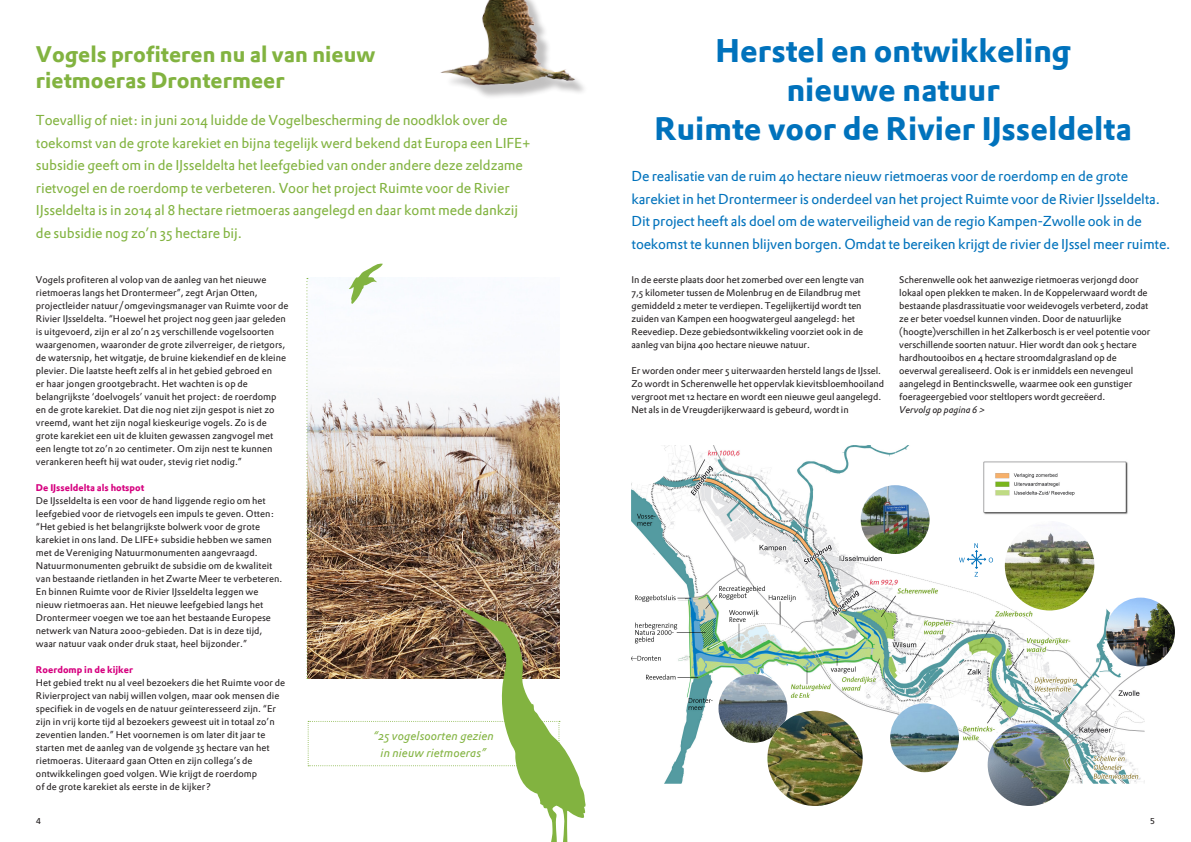
<style>
.page{position:relative;width:1191px;height:842px;background:#fff}
.page>*{position:absolute;margin:0;border:0;box-sizing:border-box;transform-origin:0 0}
.kop_18pt{font:700 32px "DTL Prokyon ST";color:#0072bc}
.kop_18pt-2{font:700 22px "DTL Prokyon ST";color:#82b340}
.plat_9pt{font:14px/22.4px "DTL Prokyon ST";letter-spacing:-.01em;color:#82b340}
.plat_9pt-2{font:14px/22.4px "DTL Prokyon ST";letter-spacing:-.015em;color:#0072bc}
.plat_9pt-3{font:italic 12px "DTL Prokyon ST";color:#82b340}
.plat_9pt-4{font:9.5px/13px "DTL Prokyon ST";color:#231f20}
.plat_9pt-5{font:700 9.5px "DTL Prokyon ST";color:#d6017f}
.plat_9pt-6{font:italic 9.5px "DTL Prokyon ST";letter-spacing:-.01em;color:#231f20}
.t1{font:8.5px "Frutiger LT Std";color:#231f20}
</style>
<div class="page">
<img style="left:440px;top:0;width:144px;height:97px">
<img style="left:631px;top:445px;width:513px;height:339px">
<img style="left:1004px;top:521px;width:90px;height:89px;border-radius:45px">
<img style="left:860px;top:485px;width:69px;height:69px;border-radius:34px">
<img style="left:718px;top:674px;width:69px;height:69px;border-radius:34px">
<img style="left:890px;top:703px;width:69px;height:69px;border-radius:34px">
<img style="left:767px;top:711px;width:95px;height:95px;border-radius:48px">
<svg style="left:959px;top:543px;width:34px;height:34px"></svg>
<img style="left:987px;top:723px;width:83px;height:83px;border-radius:41px">
<div style="left:619px;top:439px;width:49px;height:46px;background:#fff;border-radius:50%"></div>
<div style="left:1097px;top:548px;width:69px;height:73px;background:#fff;border-radius:50%"></div>
<img style="left:1106px;top:598px;width:69px;height:68px;border-radius:34px">
<svg style="left:306px;top:263px;width:280px;height:579px"></svg>
<p class="kop_18pt-2" style="left:36px;top:40px;width:341px">Vogels profiteren nu al van nieuw</p>
<p class="kop_18pt-2" style="left:36px;top:66px;width:250px">rietmoeras Drontermeer</p>
<p class="plat_9pt" style="left:36px;top:109px;width:496px">Toevallig of niet: in juni 2014 luidde de Vogelbescherming de noodklok over de toekomst van de grote karekiet en bijna tegelijk werd bekend dat Europa een LIFE+ subsidie geeft om in de IJsseldelta het leefgebied van onder andere deze zeldzame rietvogel en de roerdomp te verbeteren. Voor het project Ruimte voor de Rivier IJsseldelta is in 2014 al 8 hectare rietmoeras aangelegd en daar komt mede dankzij de subsidie nog zo’n 35 hectare bij.</p>
<p class="plat_9pt-4" style="left:36px;top:273px;width:254px">Vogels profiteren al volop van de aanleg van het nieuwe rietmoeras langs het Drontermeer”, zegt Arjan Otten, projectleider natuur/omgevingsmanager van Ruimte voor de Rivier IJsseldelta. “Hoewel het project nog geen jaar geleden is uitgevoerd, zijn er al zo’n 25 verschillende vogelsoorten waargenomen, waaronder de grote zilverreiger, de rietgors, de watersnip, het witgatje, de bruine kiekendief en de kleine plevier. Die laatste heeft zelfs al in het gebied gebroed en<br>er haar jongen grootgebracht. Het wachten is op de belangrijkste ‘doelvogels’ vanuit het project: de roerdomp en de grote karekiet. Dat die nog niet zijn gespot is niet zo vreemd, want het zijn nogal kieskeurige vogels. Zo is de grote karekiet een uit de kluiten gewassen zangvogel met een lengte tot zo’n 20 centimeter. Om zijn nest te kunnen verankeren heeft hij wat ouder, stevig riet nodig.”</p>
<p class="plat_9pt-5" style="left:36px;top:481px;width:110px">De IJsseldelta als hotspot</p>
<p class="plat_9pt-4" style="left:36px;top:494px;width:248px">De IJsseldelta is een voor de hand liggende regio om het leefgebied voor de rietvogels een impuls te geven. Otten: “Het gebied is het belangrijkste bolwerk voor de grote karekiet in ons land. De LIFE+ subsidie hebben we samen met de Vereniging Natuurmonumenten aangevraagd.<br>Natuurmonumenten gebruikt de subsidie om de kwaliteit van bestaande rietlanden in het Zwarte Meer te verbeteren.<br>En binnen Ruimte voor de Rivier IJsseldelta leggen we nieuw rietmoeras aan. Het nieuwe leefgebied langs het Drontermeer voegen we toe aan het bestaande Europese netwerk van Natura 2000-gebieden. Dat is in deze tijd, waar natuur vaak onder druk staat, heel bijzonder.”</p>
<p class="plat_9pt-5" style="left:36px;top:663px;width:99px">Roerdomp in de kijker</p>
<p class="plat_9pt-4" style="left:36px;top:676px;width:251px">Het gebied trekt nu al veel bezoekers die het Ruimte voor de Rivierproject van nabij willen volgen, maar ook mensen die specifiek in de vogels en de natuur geïnteresseerd zijn. “Er zijn in vrij korte tijd al bezoekers geweest uit in totaal zo’n zeventien landen.” Het voornemen is om later dit jaar te starten met de aanleg van de volgende 35 hectare van het rietmoeras. Uiteraard gaan Otten en zijn collega’s de ontwikkelingen goed volgen. Wie krijgt de roerdomp<br>of de grote karekiet als eerste in de kijker?</p>
<p class="plat_9pt-3" style="left:373px;top:727px;width:122px">“25 vogelsoorten gezien</p>
<p class="plat_9pt-3" style="left:380px;top:744px;width:107px">in nieuw rietmoeras”</p>
<p class="kop_18pt" style="left:715px;top:29px;width:357px">Herstel en ontwikkeling</p>
<p class="kop_18pt" style="left:786px;top:68px;width:215px">nieuwe natuur</p>
<p class="kop_18pt" style="left:654px;top:107px;width:479px">Ruimte voor de Rivier IJsseldelta</p>
<p class="plat_9pt-2" style="left:631px;top:165px;width:540px">De realisatie van de ruim 40 hectare nieuw rietmoeras voor de roerdomp en de grote karekiet in het Drontermeer is onderdeel van het project Ruimte voor de Rivier IJsseldelta.<br>Dit project heeft als doel om de waterveiligheid van de regio Kampen-Zwolle ook in de toekomst te kunnen blijven borgen. Omdat te bereiken krijgt de rivier de IJssel meer ruimte.</p>
<p class="plat_9pt-4" style="left:631px;top:273px;width:234px">In de eerste plaats door het zomerbed over een lengte van</p>
<p class="plat_9pt-4" style="left:631px;top:286px;width:230px">7,5 kilometer tussen de Molenbrug en de Eilandbrug met</p>
<p class="plat_9pt-4" style="left:631px;top:299px;width:232px">gemiddeld 2 meter te verdiepen. Tegelijkertijd wordt ten</p>
<p class="plat_9pt-4" style="left:631px;top:312px;width:225px">zuiden van Kampen een hoogwatergeul aangelegd: het</p>
<p class="plat_9pt-4" style="left:631px;top:325px;width:233px">Reevediep. Deze gebiedsontwikkeling voorziet ook in de</p>
<p class="plat_9pt-4" style="left:631px;top:338px;width:180px">aanleg van bijna 400 hectare nieuwe natuur.</p>
<p class="plat_9pt-4" style="left:631px;top:364px;width:254px">Er worden onder meer 5 uiterwaarden hersteld langs de IJssel.<br>Zo wordt in Scherenwelle het oppervlak kievitsbloemhooiland vergroot met 12 hectare en wordt een nieuwe geul aangelegd.<br>Net als in de Vreugderijkerwaard is gebeurd, wordt in</p>
<p class="plat_9pt-4" style="left:899px;top:273px;width:253px">Scherenwelle ook het aanwezige rietmoeras verjongd door lokaal open plekken te maken. In de Koppelerwaard wordt de bestaande plasdrassituatie voor weidevogels verbeterd, zodat ze er beter voedsel kunnen vinden. Door de natuurlijke (hoogte)verschillen in het Zalkerbosch is er veel potentie voor verschillende soorten natuur. Hier wordt dan ook 5 hectare hardhoutooibos en 4 hectare stroomdalgrasland op de oeverwal gerealiseerd. Ook is er inmiddels een nevengeul aangelegd in Bentinckswelle, waarmee ook een gunstiger foerageergebied voor steltlopers wordt gecreëerd.</p>
<p class="plat_9pt-6" style="left:899px;top:403px;width:87px">Vervolg op pagina 6 &gt;</p>
<p class="t1" style="left:36px;top:816px;width:6px">4</p>
<p class="t1" style="left:1150px;top:816px;width:6px">5</p>
</div>
